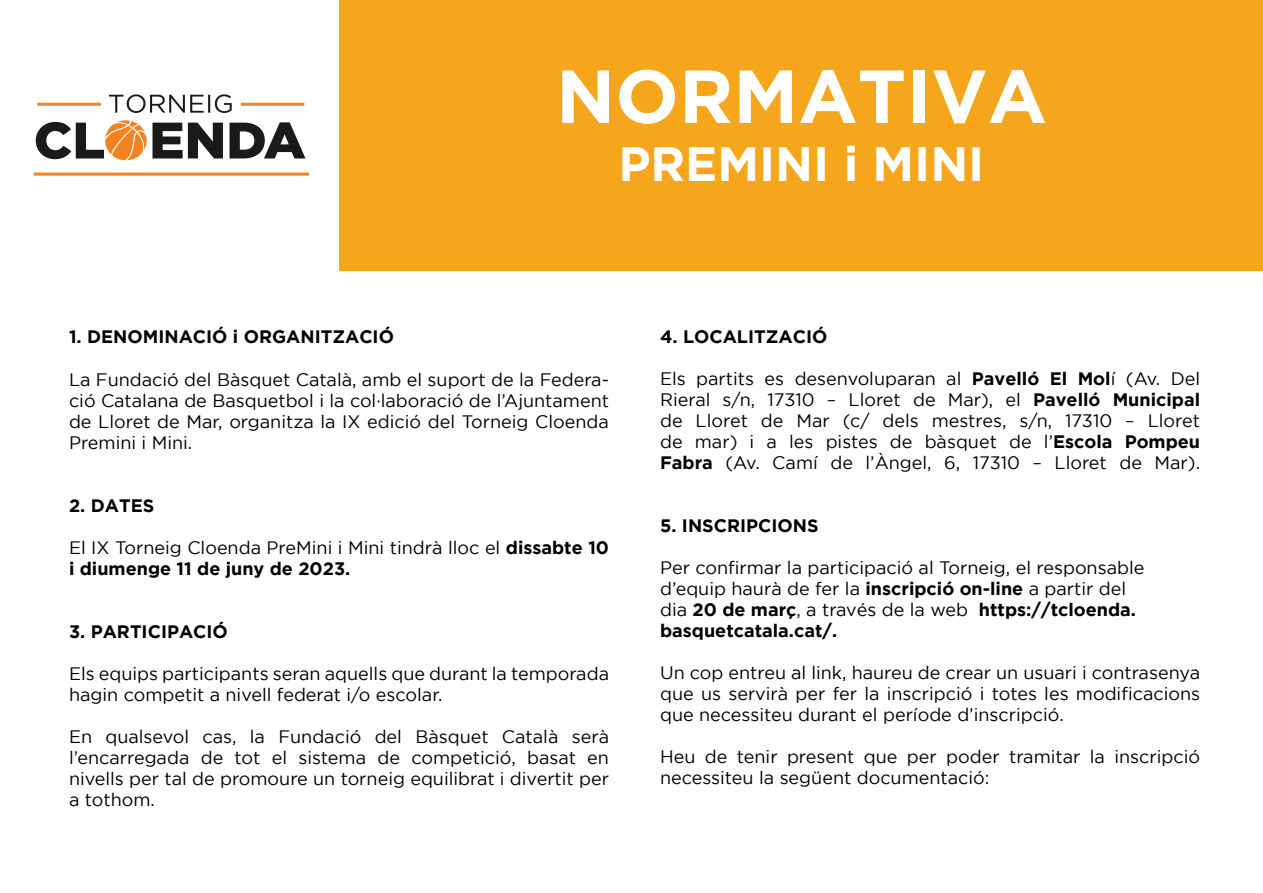
<style>
.page{position:relative;width:1263px;height:893px;background:#fff}
.page>*{position:absolute;margin:0;border:0;box-sizing:border-box;transform-origin:0 0}
.t1{font:700 75px "Gotham";color:#fff}
.t2{font:700 48px "Gotham";color:#fff}
.t3{font:18px/21px "Gotham";color:#000;text-align:justify}
.t4{font:700 18px "Gotham";color:#000}
.s1{font-weight:700}
</style>
<div class="page">
<svg style="left:109px;top:94px;width:123px;height:19px"></svg>
<svg style="left:36px;top:120px;width:269px;height:40px"></svg>
<hr style="left:241px;top:103px;width:63px;height:3px;background:#f58220">
<hr style="left:37px;top:103px;width:64px;height:3px;background:#f58220">
<hr style="left:34px;top:173px;width:275px;height:3px;background:#f58220">
<div style="left:340px;top:0;width:923px;height:270px;background:#f5a61c"></div>
<p class="t1" style="left:556px;top:53px;width:492px">NORMATIVA</p>
<p class="t2" style="left:618px;top:136px;width:367px">PREMINI i MINI</p>
<p class="t4" style="left:69px;top:326px;width:326px">1. DENOMINACIÓ i ORGANITZACIÓ</p>
<p class="t3" style="left:69px;top:369px;width:542px">La Fundació del Bàsquet Català, amb el suport de la Federa&shy;ció Catalana de Basquetbol i la col·laboració de l’Ajuntament de Lloret de Mar, organitza la IX edició del Torneig Cloenda Premini i Mini.</p>
<p class="t4" style="left:69px;top:495px;width:87px">2. DATES</p>
<p class="t3" style="left:69px;top:537px;width:542px">El IX Torneig Cloenda PreMini i Mini tindrà lloc el <span class="s1">dissabte 10 i diumenge 11 de juny de 2023.</span></p>
<p class="t4" style="left:69px;top:621px;width:160px">3. PARTICIPACIÓ</p>
<p class="t3" style="left:69px;top:663px;width:542px">Els equips participants seran aquells que durant la temporada hagin competit a nivell federat i/o escolar.</p>
<p class="t3" style="left:69px;top:726px;width:542px">En qualsevol cas, la Fundació del Bàsquet Català serà l’encarregada de tot el sistema de competició, basat en nivells per tal de promoure un torneig equilibrat i divertit per a tothom.</p>
<p class="t4" style="left:660px;top:326px;width:169px">4. LOCALITZACIÓ</p>
<p class="t3" style="left:660px;top:368px;width:542px">Els partits es desenvoluparan al <span class="s1">Pavelló El Mol</span>í (Av. Del Rieral s/n, 17310 – Lloret de Mar), el <span class="s1">Pavelló Municipal </span>de Lloret de Mar (c/ dels mestres, s/n, 17310 – Lloret de mar) i a les pistes de bàsquet de l’<span class="s1">Escola Pompeu Fabra</span> (Av. Camí de l’Àngel, 6, 17310 – Lloret de Mar).</p>
<p class="t4" style="left:660px;top:515px;width:160px">5. INSCRIPCIONS</p>
<p class="t3" style="left:660px;top:557px;width:486px;text-align:left">Per confirmar la participació al Torneig, el responsable d’equip haurà de fer la <span class="s1">inscripció on-line</span> a partir del dia <span class="s1">20 de març</span>, a través de la web <span class="s1">https://tcloenda. basquetcatala.cat/.</span></p>
<p class="t3" style="left:660px;top:662px;width:542px">Un cop entreu al link, haureu de crear un usuari i contrasenya que us servirà per fer la inscripció i totes les modificacions que necessiteu durant el període d’inscripció.</p>
<p class="t3" style="left:660px;top:746px;width:541px">Heu de tenir present que per poder tramitar la inscripció necessiteu la següent documentació:</p>
</div>
